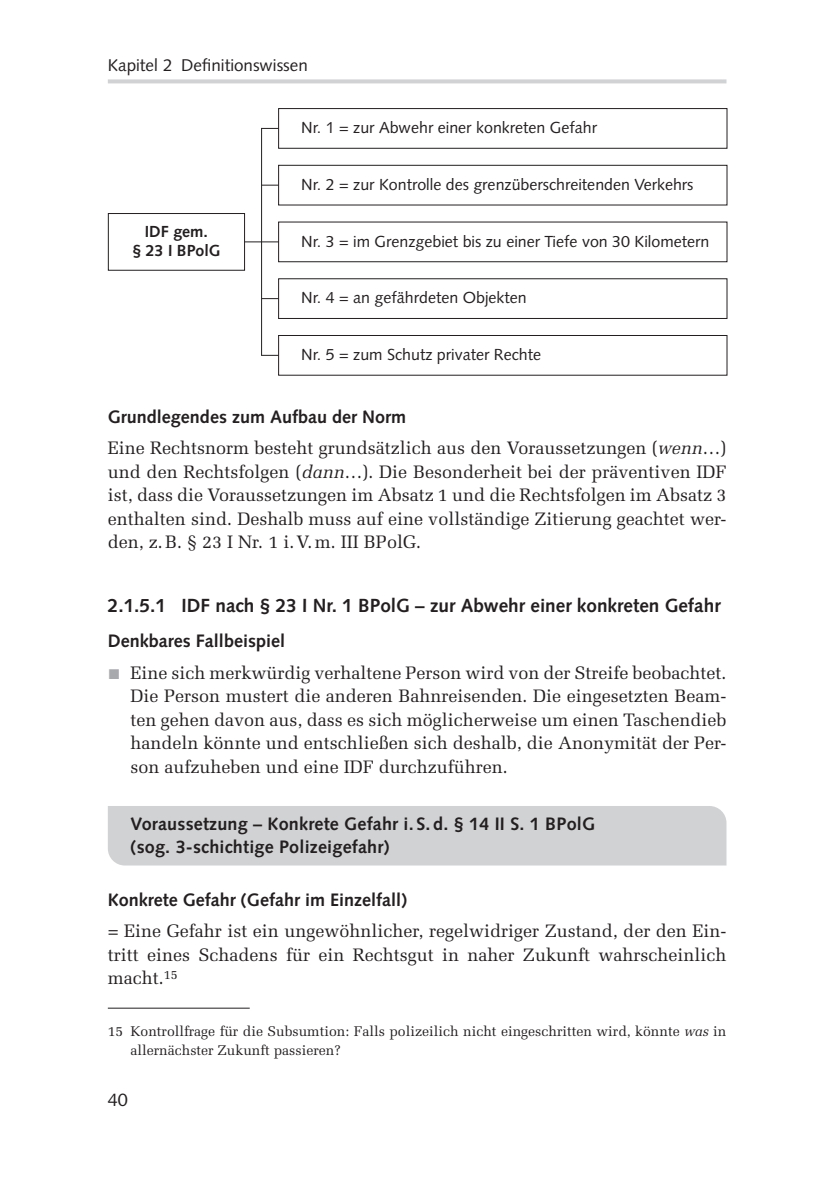
<style>
.page{position:relative;width:823px;height:1180px;background:#fff}
.page>*{position:absolute;margin:0;border:0;box-sizing:border-box;transform-origin:0 0}
.t1{font:700 19px "Syntax LT Pro";color:#231f20}
.t2{font:18px/23.6px "Melior LT Pro";color:#231f20;text-align:justify}
.t3{font:700 18px/23.6px "Syntax LT Pro";color:#231f20}
.t4{font:18px "Syntax LT Pro";color:#231f20}
.t5{font:17px "Syntax LT Pro";color:#231f20}
.t6{font:16px "Syntax LT Pro";color:#231f20}
.t7{font:700 16px/19.2px "Syntax LT Pro";color:#231f20;text-align:center}
.t8{font:14px/19px "Melior LT Pro";color:#231f20}
.s1{font-style:italic}
.s2{color:#a8a9ad}
</style>
<div class="page">
<svg style="left:108px;top:79px;width:618px;height:4px;background:#d5d6d8"></svg>
<div style="left:108px;top:806px;width:618px;height:59px;background:#d1d2d4"></div>
<div style="left:108px;top:213px;width:137px;height:58px;background:#fff;border:1px solid #231f20"></div>
<div style="left:278px;top:108px;width:449px;height:41px;border:1px solid #231f20"></div>
<div style="left:278px;top:165px;width:449px;height:40px;border:1px solid #231f20"></div>
<div style="left:278px;top:221px;width:449px;height:41px;border:1px solid #231f20"></div>
<div style="left:278px;top:278px;width:449px;height:41px;border:1px solid #231f20"></div>
<div style="left:278px;top:335px;width:449px;height:40px;border:1px solid #231f20"></div>
<hr style="left:261px;top:128px;width:1px;height:227px;background:#231f20">
<svg style="left:261px;top:128px;width:17px;height:1px"></svg>
<svg style="left:261px;top:185px;width:17px;height:1px"></svg>
<hr style="left:244px;top:241px;width:34px;height:1px;background:#231f20">
<svg style="left:261px;top:298px;width:17px;height:1px"></svg>
<svg style="left:261px;top:355px;width:17px;height:1px"></svg>
<hr style="left:108px;top:1007px;width:141px;height:1px;background:#231f20">
<p class="t5" style="left:108px;top:55px;width:201px">Kapitel 2 Definitionswissen</p>
<p class="t6" style="left:301px;top:118px;width:297px">Nr. 1 = zur Abwehr einer konkreten Gefahr</p>
<p class="t7" style="left:132px;top:222px;width:90px">IDF gem.<br>§ 23 I BPolG</p>
<p class="t6" style="left:301px;top:175px;width:393px">Nr. 2 = zur Kontrolle des grenzüberschreitenden Verkehrs</p>
<p class="t6" style="left:301px;top:232px;width:409px">Nr. 3 = im Grenzgebiet bis zu einer Tiefe von 30 Kilometern</p>
<p class="t6" style="left:301px;top:288px;width:227px">Nr. 4 = an gefährdeten Objekten</p>
<p class="t6" style="left:301px;top:345px;width:241px">Nr. 5 = zum Schutz privater Rechte</p>
<p class="t3" style="left:108px;top:404px;width:300px">Grundlegendes zum Aufbau der Norm</p>
<p class="t2" style="left:108px;top:436px;width:619px">Eine Rechtsnorm besteht grundsätzlich aus den Voraussetzungen (<span class="s1">wenn</span>…) und den Rechtsfolgen (<span class="s1">dann</span>…). Die Besonderheit bei der präventiven IDF ist, dass die Voraussetzungen im Absatz 1 und die Rechtsfolgen im Absatz 3 enthalten sind. Deshalb muss auf eine vollständige Zitierung geachtet wer&shy;den, z.B. § 23 I Nr. 1 i.V.m. III BPolG.</p>
<p class="t1" style="left:108px;top:594px;width:614px">2.1.5.1 IDF nach § 23 I Nr. 1 BPolG – zur Abwehr einer konkreten Gefahr</p>
<p class="t3" style="left:108px;top:629px;width:179px">Denkbares Fallbeispiel</p>
<p class="t2" style="left:130px;top:660px;width:597px;text-indent:-22px"><span class="s2">■</span> Eine sich merkwürdig verhaltene Person wird von der Streife beobachtet.<br>Die Person mustert die anderen Bahnreisenden. Die eingesetzten Beam&shy;ten gehen davon aus, dass es sich möglicherweise um einen Taschendieb handeln könnte und entschließen sich deshalb, die Anonymität der Per&shy;son aufzuheben und eine IDF durchzuführen.</p>
<p class="t3" style="left:130px;top:811px;width:466px">Voraussetzung – Konkrete Gefahr i. S. d. § 14 II S. 1 BPolG (sog. 3-schichtige Polizeigefahr)</p>
<p class="t3" style="left:108px;top:887px;width:301px">Konkrete Gefahr (Gefahr im Einzelfall)</p>
<p class="t2" style="left:108px;top:918px;width:619px">= Eine Gefahr ist ein ungewöhnlicher, regelwidriger Zustand, der den Ein&shy;tritt eines Schadens für ein Rechtsgut in naher Zukunft wahrscheinlich macht.<sup>15</sup></p>
<p class="t8" style="left:130px;top:1021px;width:597px;text-indent:-23px">15 Kontrollfrage für die Subsumtion: Falls polizeilich nicht eingeschritten wird, könnte <span class="s1">was</span> in allernächster Zukunft passieren?</p>
<p class="t4" style="left:108px;top:1089px;width:22px">40</p>
</div>
